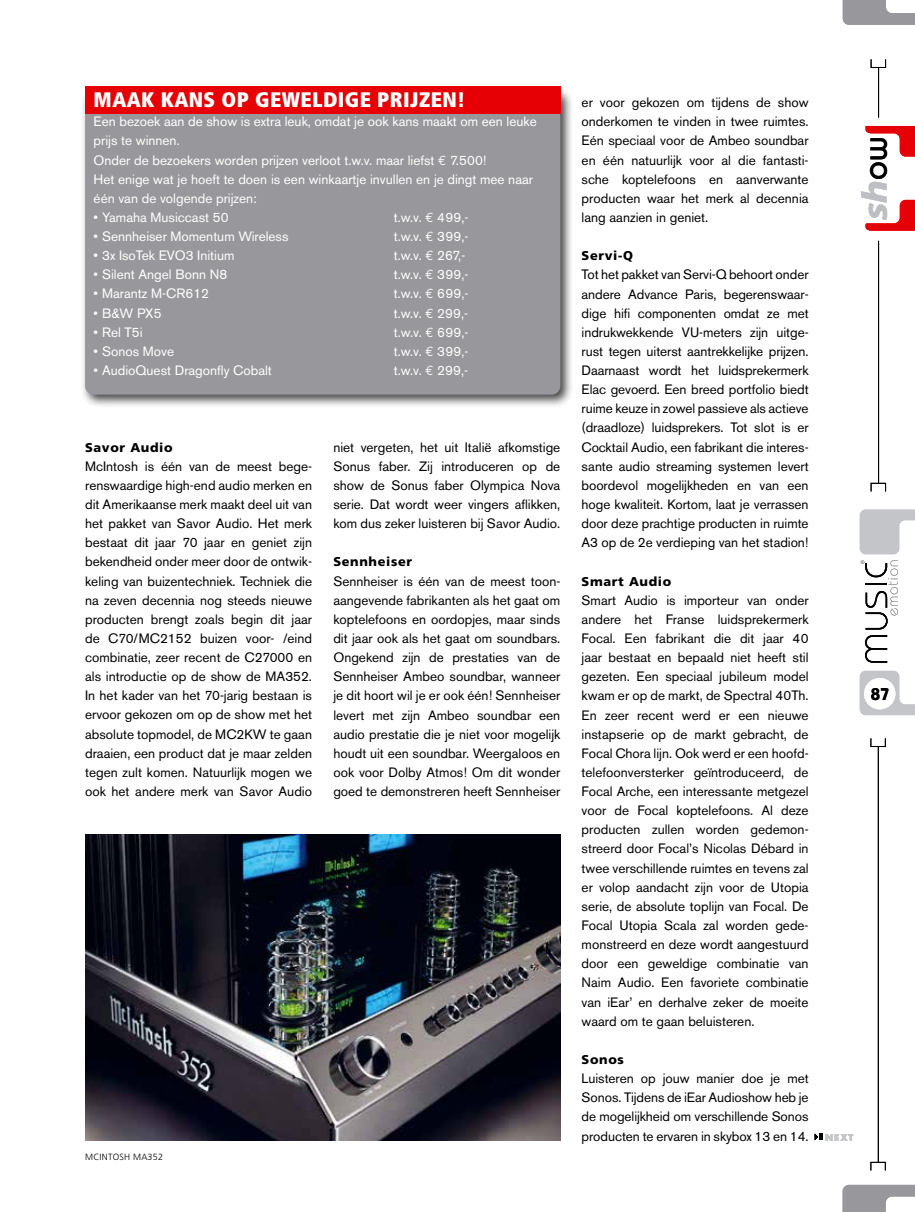
<style>
.page{position:relative;width:915px;height:1212px;background:#fff}
.page>*{position:absolute;margin:0;border:0;box-sizing:border-box;transform-origin:0 0}
.t1{font:italic 900 33.9px "Frutiger";color:#bdbfc2}
.t2{font:900 condensed 21px "Frutiger";letter-spacing:.02em;color:#fff}
.t3{font:600 16.95px "Bauhaus";color:#000}
.t4{font:13.5px/19.2px "Akzidenz Grotesk BE";color:#000;text-align:justify}
.t5{font:13.5px/19.2px "Akzidenz Grotesk BE";color:#fff}
.t6{font:900 12.75px "Frutiger";letter-spacing:.05em;color:#000}
.t7{font:300 9px "Frutiger";letter-spacing:.025em;color:#000}
.t8{font:700 9px "Futura";color:#c3c5c8}
.s1{font-family:"Euro Mono"}
.s2{font-family:"Bauhaus";font-weight:500;font-style:normal;color:#000}
</style>
<div class="page">
<div style="left:80px;top:86px;width:493px;height:322px;background:#000;opacity:.75"></div>
<div style="left:85px;top:90px;width:475px;height:305px;background:#98989c;border-radius:9px"></div>
<div style="left:85px;top:86px;width:475px;height:28px;background:#e60005"></div>
<img style="left:85px;top:834px;width:475px;height:306px">
<svg style="left:814px;top:1133px;width:9px;height:7px"></svg>
<svg style="left:859px;top:510px;width:55px;height:44px"></svg>
<svg style="left:859px;top:671px;width:55px;height:44px"></svg>
<svg style="left:842px;top:0;width:72px;height:25px"></svg>
<svg style="left:842px;top:1185px;width:72px;height:27px"></svg>
<div style="left:870px;top:59px;width:15px;height:9px;border:1px solid #000"></div>
<div style="left:870px;top:483px;width:15px;height:9px;border:1px solid #000"></div>
<div style="left:863px;top:678px;width:32px;height:31px;background:#fff;border-radius:50%"></div>
<hr style="left:877px;top:241px;width:1px;height:242px;background:#000">
<svg style="left:865px;top:200px;width:49px;height:31px"></svg>
<svg style="left:865px;top:126px;width:49px;height:31px"></svg>
<hr style="left:877px;top:67px;width:1px;height:51px;background:#000">
<hr style="left:877px;top:746px;width:1px;height:416px;background:#000">
<div style="left:870px;top:738px;width:15px;height:9px;border:1px solid #000"></div>
<div style="left:870px;top:1162px;width:15px;height:9px;border:1px solid #000"></div>
<svg style="left:860px;top:560px;width:37px;height:103px"></svg>
<h2 class="t2" style="left:94px;top:87px;width:373px">MAAK KANS OP GEWELDIGE PRIJZEN!</h2>
<p class="t5" style="left:94px;top:112px;width:444px">Een bezoek aan de show is extra leuk, omdat je ook kans maakt om een leuke prijs te winnen.<br>Onder de bezoekers worden prijzen verloot t.w.v. maar liefst <span class="s1">€</span> 7.500!<br>Het enige wat je hoeft te doen is een winkaartje invullen en je dingt mee naar één van de volgende prijzen:</p>
<p class="t5" style="left:94px;top:208px;width:137px">• Yamaha Musiccast 50</p>
<p class="t5" style="left:394px;top:208px;width:76px">t.w.v. <span class="s1">€</span> 499,-</p>
<p class="t5" style="left:94px;top:227px;width:196px">• Sennheiser Momentum Wireless</p>
<p class="t5" style="left:394px;top:227px;width:76px">t.w.v. <span class="s1">€</span> 399,-</p>
<p class="t5" style="left:94px;top:246px;width:142px">• 3x IsoTek EVO3 Initium</p>
<p class="t5" style="left:394px;top:246px;width:73px">t.w.v. <span class="s1">€</span> 267,-</p>
<p class="t5" style="left:94px;top:265px;width:135px">• Silent Angel Bonn N8</p>
<p class="t5" style="left:394px;top:265px;width:76px">t.w.v. <span class="s1">€</span> 399,-</p>
<p class="t5" style="left:94px;top:284px;width:117px">• Marantz M-CR612</p>
<p class="t5" style="left:394px;top:284px;width:76px">t.w.v. <span class="s1">€</span> 699,-</p>
<p class="t5" style="left:94px;top:303px;width:69px">• B&amp;W PX5</p>
<p class="t5" style="left:394px;top:303px;width:76px">t.w.v. <span class="s1">€</span> 299,-</p>
<p class="t5" style="left:94px;top:322px;width:51px">• Rel T5i</p>
<p class="t5" style="left:394px;top:322px;width:76px">t.w.v. <span class="s1">€</span> 699,-</p>
<p class="t5" style="left:94px;top:342px;width:82px">• Sonos Move</p>
<p class="t5" style="left:394px;top:342px;width:76px">t.w.v. <span class="s1">€</span> 399,-</p>
<p class="t5" style="left:94px;top:361px;width:180px">• AudioQuest Dragonfly Cobalt</p>
<p class="t5" style="left:394px;top:361px;width:76px">t.w.v. <span class="s1">€</span> 299,-</p>
<p class="t6" style="left:85px;top:439px;width:89px">Savor Audio</p>
<p class="t4" style="left:85px;top:456px;width:228px">McIntosh is één van de meest bege&shy;renswaardige high-end audio merken en dit Amerikaanse merk maakt deel uit van het pakket van Savor Audio. Het merk bestaat dit jaar 70 jaar en geniet zijn bekendheid onder meer door de ontwik&shy;keling van buizentechniek. Techniek die na zeven decennia nog steeds nieuwe producten brengt zoals begin dit jaar de C70/MC2152 buizen voor- /eind combinatie, zeer recent de C27000 en als introductie op de show de MA352.<br>In het kader van het 70-jarig bestaan is ervoor gekozen om op de show met het absolute topmodel, de MC2KW te gaan draaien, een product dat je maar zelden tegen zult komen. Natuurlijk mogen we ook het andere merk van Savor Audio</p>
<p class="t4" style="left:333px;top:437px;width:228px">niet vergeten, het uit Italië afkomstige Sonus faber. Zij introduceren op de show de Sonus faber Olympica Nova serie. Dat wordt weer vingers aflikken, kom dus zeker luisteren bij Savor Audio.</p>
<p class="t6" style="left:333px;top:554px;width:80px">Sennheiser</p>
<p class="t4" style="left:333px;top:571px;width:228px">Sennheiser is één van de meest toon&shy;aangevende fabrikanten als het gaat om koptelefoons en oordopjes, maar sinds dit jaar ook als het gaat om soundbars.<br>Ongekend zijn de prestaties van de Sennheiser Ambeo soundbar, wanneer je dit hoort wil je er ook één! Sennheiser levert met zijn Ambeo soundbar een audio prestatie die je niet voor mogelijk houdt uit een soundbar. Weergaloos en ook voor Dolby Atmos! Om dit wonder goed te demonstreren heeft Sennheiser</p>
<p class="t7" style="left:85px;top:1151px;width:79px">MCINTOSH MA352</p>
<p class="t4" style="left:581px;top:93px;width:228px">er voor gekozen om tijdens de show onderkomen te vinden in twee ruimtes.<br>Eén speciaal voor de Ambeo soundbar en één natuurlijk voor al die fantasti&shy;sche koptelefoons en aanverwante producten waar het merk al decennia lang aanzien in geniet.</p>
<p class="t6" style="left:581px;top:248px;width:53px">Servi-Q</p>
<p class="t4" style="left:581px;top:265px;width:228px">Tot het pakket van Servi-Q behoort onder andere Advance Paris, begerenswaar&shy;dige hifi componenten omdat ze met indrukwekkende VU-meters zijn uitge&shy;rust tegen uiterst aantrekkelijke prijzen.<br>Daarnaast wordt het luidsprekermerk Elac gevoerd. Een breed portfolio biedt ruime keuze in zowel passieve als actieve (draadloze) luidsprekers. Tot slot is er Cocktail Audio, een fabrikant die interes&shy;sante audio streaming systemen levert boordevol mogelijkheden en van een hoge kwaliteit. Kortom, laat je verrassen door deze prachtige producten in ruimte A3 op de 2e verdieping van het stadion!</p>
<p class="t6" style="left:581px;top:573px;width:91px">Smart Audio</p>
<p class="t4" style="left:581px;top:590px;width:228px">Smart Audio is importeur van onder andere het Franse luidsprekermerk Focal. Een fabrikant die dit jaar 40 jaar bestaat en bepaald niet heeft stil gezeten. Een speciaal jubileum model kwam er op de markt, de Spectral 40Th.<br>En zeer recent werd er een nieuwe instapserie op de markt gebracht, de Focal Chora lijn. Ook werd er een hoofd&shy;telefoonversterker geïntroduceerd, de Focal Arche, een interessante metgezel voor de Focal koptelefoons. Al deze producten zullen worden gedemon&shy;streerd door Focal’s Nicolas Débard in twee verschillende ruimtes en tevens zal er volop aandacht zijn voor de Utopia serie, de absolute toplijn van Focal. De Focal Utopia Scala zal worden gede&shy;monstreerd en deze wordt aangestuurd door een geweldige combinatie van Naim Audio. Een favoriete combinatie van iEar’ en derhalve zeker de moeite waard om te gaan beluisteren.</p>
<p class="t6" style="left:581px;top:1052px;width:44px">Sonos</p>
<p class="t4" style="left:581px;top:1069px;width:228px">Luisteren op jouw manier doe je met Sonos. Tijdens de iEar Audioshow heb je de mogelijkheid om verschillende Sonos producten te ervaren in skybox 13 en 14.</p>
<h1 class="t1" style="left:854px;top:220px;width:85px;rotate:-90deg">sh<span class="s2">ow</span></h1>
<p class="t3" style="left:870px;top:684px;width:20px">87</p>
<p class="t8" style="left:824px;top:1130px;width:30px">NEXT</p>
</div>
